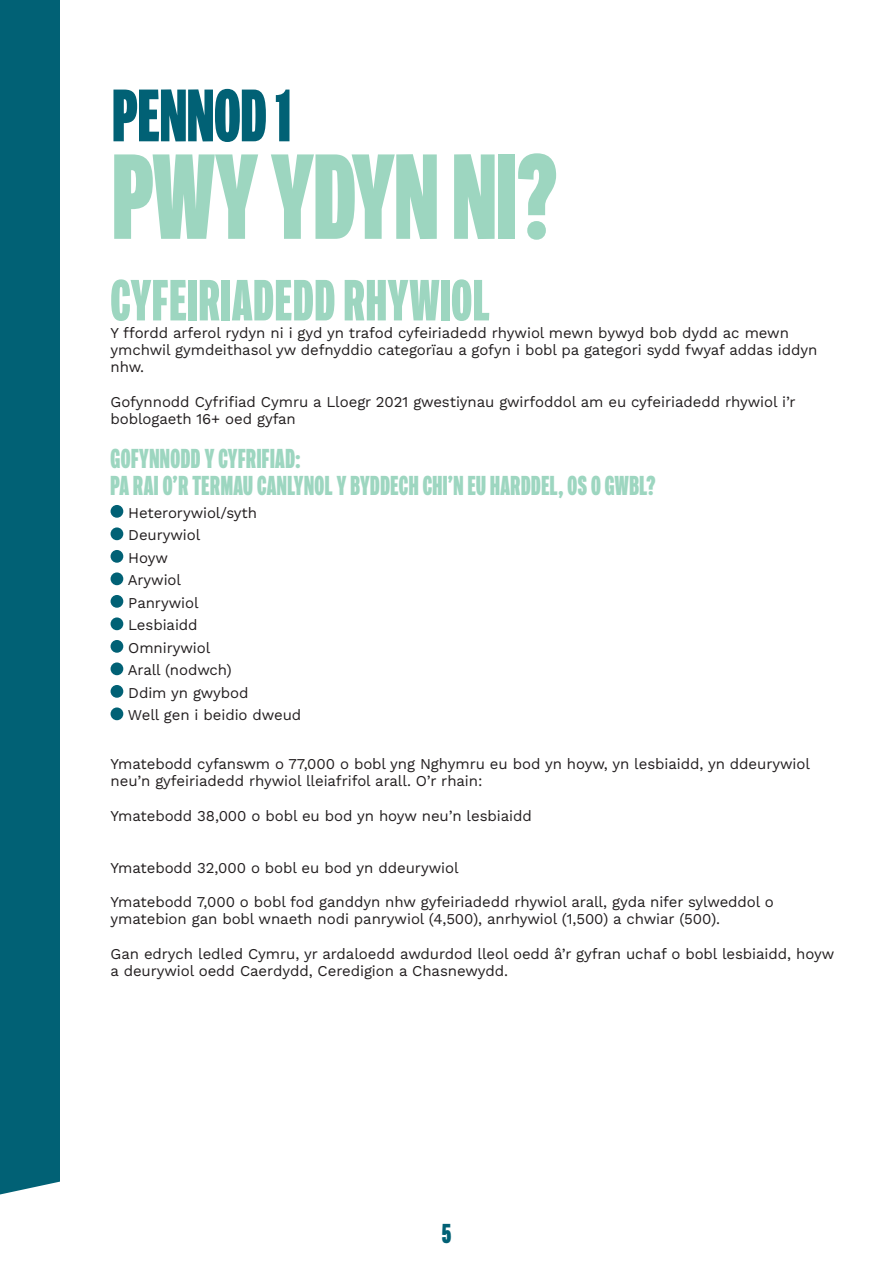
<style>
.page{position:relative;width:893px;height:1263px;background:#fff}
.page>*{position:absolute;margin:0;border:0;box-sizing:border-box;transform-origin:0 0}
.t1{font:112.5px "Stonewall Voice Stonewall Proud";color:#9dd6c0}
.t2{font:69px "Stonewall Voice Stonewall Proud";color:#016175}
.t3{font:54px "Stonewall Voice Stonewall Proud";letter-spacing:.02em;color:#9dd6c0}
.t4{font:25.5px "Stonewall Voice Stonewall Proud";letter-spacing:.02em;color:#9dd6c0}
.t5{font:25.5px "Stonewall Voice Stonewall Proud";color:#016175}
.t6{font:15px/17.2px "Work Sans";letter-spacing:-.005em;color:#231f20}
</style>
<div class="page">
<div style="left:0;top:0;width:60px;height:1263px;background:#016175"></div>
<svg style="left:0;top:1181px;width:60px;height:82px;background:#e9f1f3"></svg>
<div style="left:111px;top:505px;width:12px;height:13px;background:#016175;border-radius:50%"></div>
<div style="left:111px;top:527px;width:12px;height:13px;background:#016175;border-radius:50%"></div>
<div style="left:111px;top:550px;width:12px;height:13px;background:#016175;border-radius:50%"></div>
<div style="left:111px;top:572px;width:12px;height:13px;background:#016175;border-radius:50%"></div>
<div style="left:111px;top:595px;width:12px;height:13px;background:#016175;border-radius:50%"></div>
<div style="left:111px;top:617px;width:12px;height:13px;background:#016175;border-radius:50%"></div>
<div style="left:111px;top:640px;width:12px;height:13px;background:#016175;border-radius:50%"></div>
<div style="left:111px;top:662px;width:12px;height:13px;background:#016175;border-radius:50%"></div>
<div style="left:111px;top:685px;width:12px;height:13px;background:#016175;border-radius:50%"></div>
<div style="left:111px;top:707px;width:12px;height:13px;background:#016175;border-radius:50%"></div>
<p class="t2" style="left:112px;top:78px;width:181px">PENNOD 1</p>
<p class="t1" style="left:112px;top:136px;width:446px">PWY YDYN NI?</p>
<p class="t3" style="left:111px;top:271px;width:381px">CYFEIRIADEDD RHYWIOL</p>
<p class="t6" style="left:111px;top:323px;width:708px">Y ffordd arferol rydyn ni i gyd yn trafod cyfeiriadedd rhywiol mewn bywyd bob dydd ac mewn ymchwil gymdeithasol yw defnyddio categorïau a gofyn i bobl pa gategori sydd fwyaf addas iddyn nhw.</p>
<p class="t6" style="left:111px;top:392px;width:687px">Gofynnodd Cyfrifiad Cymru a Lloegr 2021 gwestiynau gwirfoddol am eu cyfeiriadedd rhywiol i’r boblogaeth 16+ oed gyfan</p>
<p class="t4" style="left:111px;top:445px;width:191px">GOFYNNODD Y CYFRIFIAD:</p>
<p class="t4" style="left:111px;top:472px;width:546px">PA RAI O’R TERMAU CANLYNOL Y BYDDECH CHI’N EU HARDDEL, OS O GWBL?</p>
<p class="t6" style="left:128px;top:503px;width:130px">Heterorywiol/syth</p>
<p class="t6" style="left:128px;top:526px;width:74px">Deurywiol</p>
<p class="t6" style="left:128px;top:548px;width:41px">Hoyw</p>
<p class="t6" style="left:128px;top:571px;width:55px">Arywiol</p>
<p class="t6" style="left:128px;top:593px;width:72px">Panrywiol</p>
<p class="t6" style="left:128px;top:616px;width:71px">Lesbiaidd</p>
<p class="t6" style="left:128px;top:638px;width:84px">Omnirywiol</p>
<p class="t6" style="left:128px;top:661px;width:106px">Arall (nodwch)</p>
<p class="t6" style="left:128px;top:683px;width:122px">Ddim yn gwybod</p>
<p class="t6" style="left:128px;top:706px;width:175px">Well gen i beidio dweud</p>
<p class="t6" style="left:111px;top:755px;width:701px">Ymatebodd cyfanswm o 77,000 o bobl yng Nghymru eu bod yn hoyw, yn lesbiaidd, yn ddeurywiol neu’n gyfeiriadedd rhywiol lleiafrifol arall. O’r rhain:</p>
<p class="t6" style="left:111px;top:806px;width:423px">Ymatebodd 38,000 o bobl eu bod yn hoyw neu’n lesbiaidd</p>
<p class="t6" style="left:111px;top:858px;width:350px">Ymatebodd 32,000 o bobl eu bod yn ddeurywiol</p>
<p class="t6" style="left:111px;top:893px;width:665px">Ymatebodd 7,000 o bobl fod ganddyn nhw gyfeiriadedd rhywiol arall, gyda nifer sylweddol o ymatebion gan bobl wnaeth nodi panrywiol (4,500), anrhywiol (1,500) a chwiar (500).</p>
<p class="t6" style="left:111px;top:944px;width:725px">Gan edrych ledled Cymru, yr ardaloedd awdurdod lleol oedd â’r gyfran uchaf o bobl lesbiaidd, hoyw a deurywiol oedd Caerdydd, Ceredigion a Chasnewydd.</p>
<h3 class="t5" style="left:442px;top:1220px;width:10px">5</h3>
</div>
